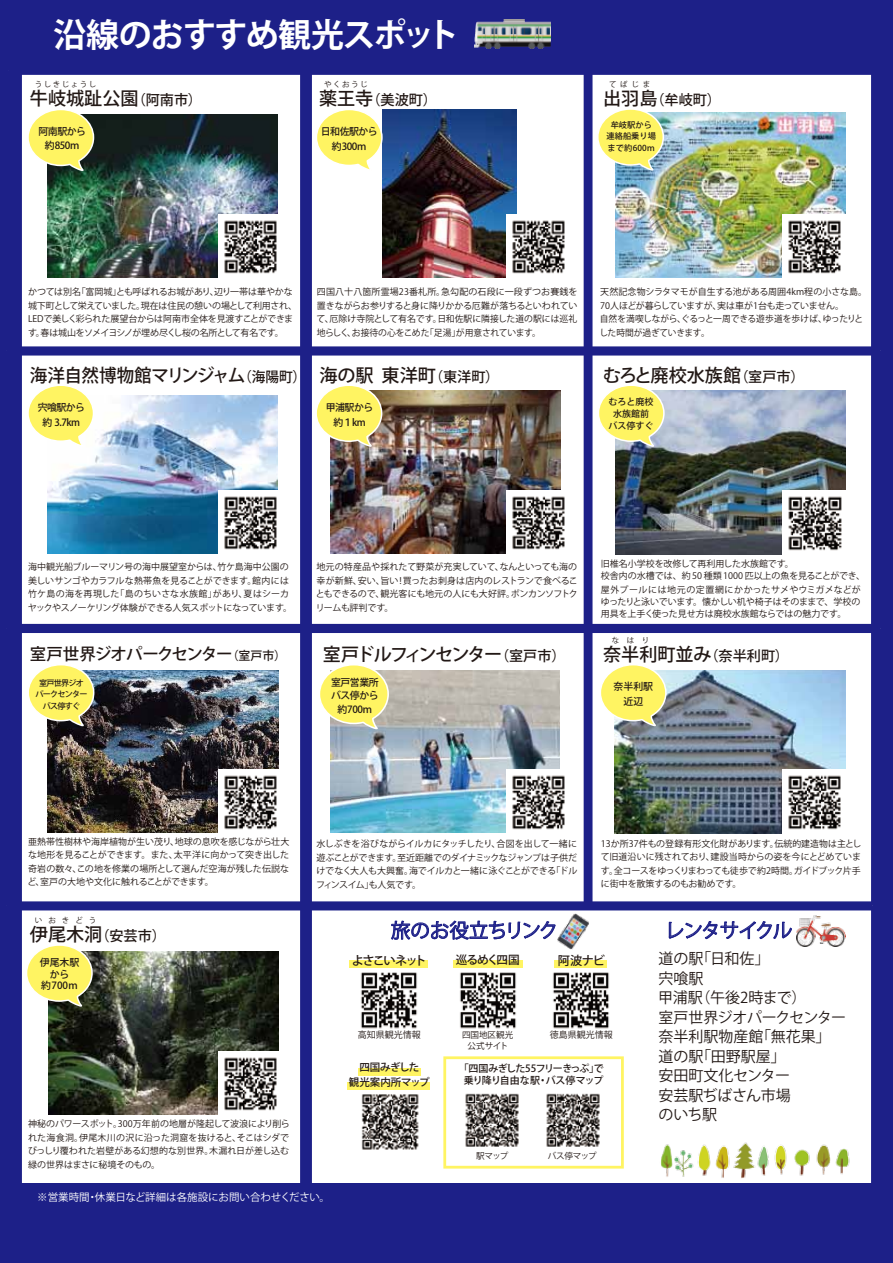
<style>
.page{position:relative;width:893px;height:1263px;background:#1d2088}
.page>*{position:absolute;margin:0;border:0;box-sizing:border-box;transform-origin:0 0}
.t1{font:700 33px "Koz Go Pro";letter-spacing:-.04em;color:#fff}
.t2{font:19.5px "Koz Go Pro";letter-spacing:-.025em;color:#1d2088}
.t3{font:19.5px "Koz Go Pro";letter-spacing:-.07em;color:#1d2088}
.t4{font:500 18.15px "Koz Go Pro";letter-spacing:-.01em;color:#221815}
.t5{font:500 18.15px "Koz Go Pro";letter-spacing:-.095em;color:#221815}
.t6{font:500 16.5px "Koz Go Pro";letter-spacing:-.06em;color:#221815}
.t7{font:15px/19.5px "Koz Go Pro";color:#221815}
.t8{font:500 14.1px "Koz Go Pro";color:#221815}
.t9{font:500 12.15px "Koz Go Pro";letter-spacing:-.12em;color:#221815}
.t10{font:500 11.55px "Koz Go Pro";letter-spacing:-.08em;color:#221815}
.t11{font:10.5px "Koz Go Pro";color:#fff}
.t12{font:500 10.5px/15px "Koz Go Pro";letter-spacing:-.015em;color:#221815;text-align:center}
.t13{font:500 10.05px/12.9px "Koz Go Pro";letter-spacing:-.07em;color:#221815;text-align:center}
.t14{font:500 9.9px/14.9px "Koz Go Pro";letter-spacing:-.05em;color:#221815;text-align:center}
.t15{font:500 9.9px/11.6px "Koz Go Pro";color:#221815;text-align:center}
.t16{font:9px/13.5px "Koz Go Pro";letter-spacing:-.01em;color:#221815;text-align:justify}
.t17{font:500 9px/12px "Koz Go Pro";color:#221815;text-align:center}
.t18{font:8.55px/10.5px "Koz Go Pro";color:#221815;text-align:center}
.t19{font:500 8.25px/11.6px "Koz Go Pro";color:#221815;text-align:center}
.t20{font:500 8.1px/11.6px "Koz Go Pro";letter-spacing:-.1em;color:#221815;text-align:center}
.t21{font:7.5px "Koz Go Pro";letter-spacing:.2em;color:#221815}
.s1{font-size:14.1px}
.s2{font-size:18.15px}
.s3{font-size:12px}
</style>
<div class="page">
<div style="left:20px;top:65px;width:852px;height:1150px;background:#fff;border:1px solid #1d2088"></div>
<div style="left:300px;top:69px;width:12px;height:1114px;background:#1d2088"></div>
<div style="left:584px;top:69px;width:8px;height:837px;background:#1d2088"></div>
<div style="left:8px;top:66px;width:885px;height:9px;background:#1d2088"></div>
<div style="left:6px;top:624px;width:874px;height:9px;background:#1d2088"></div>
<div style="left:6px;top:346px;width:874px;height:10px;background:#1d2088"></div>
<div style="left:6px;top:901px;width:866px;height:9px;background:#1d2088"></div>
<div style="left:0;top:1183px;width:880px;height:58px;background:#1d2088"></div>
<img style="left:47px;top:115px;width:231px;height:163px">
<img style="left:615px;top:112px;width:231px;height:166px">
<img style="left:331px;top:391px;width:229px;height:162px">
<img style="left:47px;top:670px;width:231px;height:163px">
<img style="left:615px;top:391px;width:231px;height:163px">
<img style="left:48px;top:951px;width:231px;height:164px">
<img style="left:330px;top:670px;width:230px;height:162px">
<img style="left:47px;top:395px;width:231px;height:158px">
<img style="left:474px;top:19px;width:76px;height:29px">
<img style="left:382px;top:109px;width:135px;height:169px">
<img style="left:796px;top:916px;width:49px;height:30px">
<img style="left:557px;top:914px;width:32px;height:36px">
<img style="left:661px;top:1142px;width:189px;height:37px">
<img style="left:219px;top:214px;width:59px;height:64px">
<img style="left:507px;top:770px;width:58px;height:62px">
<img style="left:219px;top:490px;width:59px;height:63px">
<img style="left:219px;top:1051px;width:60px;height:64px">
<img style="left:219px;top:770px;width:59px;height:63px">
<img style="left:783px;top:214px;width:63px;height:64px">
<img style="left:507px;top:490px;width:58px;height:63px">
<img style="left:615px;top:670px;width:230px;height:164px">
<img style="left:783px;top:770px;width:62px;height:64px">
<img style="left:507px;top:214px;width:58px;height:64px">
<img style="left:783px;top:490px;width:63px;height:64px">
<img style="left:465px;top:1093px;width:54px;height:54px">
<img style="left:546px;top:1093px;width:54px;height:54px">
<svg style="left:669px;top:921px;width:123px;height:18px"></svg>
<svg style="left:391px;top:901px;width:165px;height:39px"></svg>
<img style="left:358px;top:1089px;width:64px;height:61px">
<div style="left:347px;top:1082px;width:83px;height:7px;background:#fff462"></div>
<div style="left:358px;top:1068px;width:62px;height:8px;background:#fff462"></div>
<img style="left:453px;top:964px;width:70px;height:65px">
<div style="left:453px;top:960px;width:69px;height:7px;background:#fff462"></div>
<img style="left:361px;top:972px;width:56px;height:57px">
<div style="left:350px;top:960px;width:78px;height:8px;background:#fff462"></div>
<img style="left:553px;top:972px;width:56px;height:57px">
<div style="left:554px;top:960px;width:53px;height:8px;background:#fff462"></div>
<div style="left:443px;top:1056px;width:181px;height:112px;border:3px solid #fff462"></div>
<svg style="left:317px;top:109px;width:66px;height:63px"></svg>
<svg style="left:28px;top:110px;width:67px;height:62px"></svg>
<svg style="left:598px;top:109px;width:67px;height:63px"></svg>
<svg style="left:317px;top:386px;width:66px;height:62px;background:#ece17c"></svg>
<svg style="left:28px;top:386px;width:67px;height:62px"></svg>
<svg style="left:29px;top:665px;width:66px;height:63px"></svg>
<svg style="left:599px;top:386px;width:66px;height:62px"></svg>
<svg style="left:601px;top:665px;width:66px;height:63px"></svg>
<svg style="left:320px;top:665px;width:70px;height:66px;background:#f1ea89"></svg>
<svg style="left:27px;top:945px;width:67px;height:63px"></svg>
<h1 class="t1" style="left:53px;top:14px;width:408px">沿線のおすすめ観光スポット</h1>
<h3 class="t4" style="left:30px;top:87px;width:174px">牛岐城趾公園<span class="s1">（阿南市）</span></h3>
<p class="t21" style="left:609px;top:80px;width:43px">てばじま</p>
<p class="t21" style="left:35px;top:80px;width:63px">うしきじょうし</p>
<p class="t21" style="left:324px;top:80px;width:45px">やくおうじ</p>
<h3 class="t8" style="left:319px;top:91px;width:119px"><span class="s2">薬王寺</span>（美波町）</h3>
<h3 class="t8" style="left:603px;top:91px;width:119px"><span class="s2">出羽島</span>（牟岐町）</h3>
<p class="t14" style="left:39px;top:124px;width:49px">阿南駅から約850ｍ</p>
<p class="t19" style="left:606px;top:119px;width:51px">牟岐駅から連絡船乗り場まで約600ｍ</p>
<p class="t14" style="left:321px;top:124px;width:58px">日和佐駅から約300ｍ</p>
<p class="t16" style="left:317px;top:286px;width:262px">四国八十八箇所霊場23番札所。急勾配の石段に一段ずつお賽銭を置きながらお参りすると身に降りかかる厄難が落ちるといわれていて、厄除け寺院として有名です。日和佐駅に隣接した道の駅には巡礼地らしく、お接待の心をこめた「足湯」が用意されています。</p>
<p class="t16" style="left:28px;top:286px;width:271px;text-align:left">かつては別名「富岡城」とも呼ばれるお城があり、辺り一帯は華やかな城下町として栄えていました。現在は住民の憩いの場として利用され、LEDで美しく彩られた展望台からは阿南市全体を見渡すことができます。春は城山をソメイヨシノが埋め尽くし桜の名所として有名です。</p>
<p class="t16" style="left:599px;top:286px;width:269px;text-align:left">天然記念物シラタマモが自生する池がある周囲4km程の小さな島。<br>70人ほどが暮らしていますが、実は車が1台も走っていません。<br>自然を満喫しながら、ぐるっと一周できる遊歩道を歩けば、ゆったりとした時間が過ぎていきます。</p>
<h3 class="t4" style="left:30px;top:363px;width:471px">海洋自然博物館マリンジャム<span class="s1">（海陽町）</span> 海の駅 東洋町<span class="s1">（東洋町）</span></h3>
<h3 class="t4" style="left:603px;top:363px;width:203px">むろと廃校水族館<span class="s1">（室戸市）</span></h3>
<p class="t14" style="left:38px;top:400px;width:49px">宍喰駅から約 3.7km</p>
<p class="t14" style="left:326px;top:400px;width:49px">甲浦駅から約１km</p>
<p class="t17" style="left:608px;top:396px;width:46px">むろと廃校水族館前バス停すぐ</p>
<p class="t16" style="left:28px;top:561px;width:266px;text-align:left">海中観光船ブルーマリン号の海中展望室からは、竹ケ島海中公園の美しいサンゴやカラフルな熱帯魚を見ることができます。館内には竹ケ島の海を再現した「島のちいさな水族館」があり、夏はシーカヤックやスノーケリング体験ができる人気スポットになっています。</p>
<p class="t16" style="left:316px;top:561px;width:264px">地元の特産品や採れたて野菜が充実していて、なんといっても海の幸が新鮮、安い、旨い！買ったお刺身は店内のレストランで食べることもできるので、観光客にも地元の人にも大好評。ポンカンソフトクリームも評判です。</p>
<p class="t16" style="left:601px;top:558px;width:266px;line-height:12px">旧椎名小学校を改修して再利用した水族館です。<br>校舎内の水槽では、約 50 種類 1000 匹以上の魚を見ることができ、</p>
<p class="t16" style="left:601px;top:584px;width:261px;line-height:12px">屋外プールには地元の定置網にかかったサメやウミガメなどがゆったりと泳いでいます。懐かしい机や椅子はそのままで、学校の用具を上手く使った見せ方は廃校水族館ならではの魅力です。</p>
<h3 class="t6" style="left:30px;top:643px;width:258px">室戸世界ジオパークセンター<span class="s3">（室戸市）</span></h3>
<h3 class="t5" style="left:323px;top:643px;width:244px">室戸ドルフィンセンター<span class="s1">（室戸市）</span></h3>
<p class="t21" style="left:612px;top:635px;width:39px">なはり</p>
<h3 class="t4" style="left:603px;top:643px;width:187px">奈半利町並み<span class="s1">（奈半利町）</span></h3>
<p class="t20" style="left:36px;top:678px;width:53px">室戸世界ジオパークセンターバス停すぐ</p>
<p class="t14" style="left:331px;top:676px;width:49px;line-height:13.5px">室戸営業所バス停から約700ｍ</p>
<p class="t14" style="left:614px;top:679px;width:41px">奈半利駅近辺</p>
<p class="t16" style="left:27px;top:835px;width:263px">亜熱帯性樹林や海岸植物が生い茂り、地球の息吹を感じながら壮大な地形を見ることができます。また、太平洋に向かって突き出した奇岩の数々、この地を修業の場所として選んだ空海が残した伝説など、室戸の大地や文化に触れることができます。</p>
<p class="t16" style="left:316px;top:837px;width:263px">水しぶきを浴びながらイルカにタッチしたり、合図を出して一緒に遊ぶことができます。至近距離でのダイナミックなジャンプは子供だけでなく大人も大興奮。海でイルカと一緒に泳ぐことができる「ドルフィンスイム」も人気です。</p>
<p class="t16" style="left:601px;top:837px;width:262px">13か所37件もの登録有形文化財があります。伝統的建造物は主として旧道沿いに残されており、建設当時からの姿を今にとどめています。全コースをゆっくりまわっても徒歩で約2時間。ガイドブック片手に街中を散策するのもお勧めです。</p>
<p class="t21" style="left:35px;top:915px;width:63px">いおきどう</p>
<h3 class="t8" style="left:30px;top:927px;width:137px"><span class="s2">伊尾木洞</span>（安芸市）</h3>
<p class="t15" style="left:40px;top:957px;width:41px">伊尾木駅から約700ｍ</p>
<p class="t16" style="left:28px;top:1117px;width:263px">神秘のパワースポット。300万年前の地層が隆起して波浪により削られた海食洞。伊尾木川の沢に沿った洞窟を抜けると、そこはシダでびっしり覆われた岩壁がある幻想的な別世界。木漏れ日が差し込む緑の世界はまさに秘境そのもの。</p>
<p class="t11" style="left:37px;top:1190px;width:294px">※営業時間・休業日など詳細は各施設にお問い合わせください。</p>
<h2 class="t2" style="left:391px;top:918px;width:169px">旅のお役立ちリンク</h2>
<h2 class="t3" style="left:665px;top:918px;width:129px">レンタサイクル</h2>
<h3 class="t9" style="left:352px;top:952px;width:77px">よさこいネット</h3>
<p class="t10" style="left:456px;top:953px;width:65px">巡るめく四国</p>
<h3 class="t9" style="left:558px;top:952px;width:49px">阿波ナビ</h3>
<p class="t16" style="left:358px;top:1028px;width:65px">高知県観光情報</p>
<p class="t18" style="left:462px;top:1030px;width:53px">四国地区観光公式サイト</p>
<p class="t16" style="left:550px;top:1028px;width:64px">徳島県観光情報</p>
<p class="t12" style="left:349px;top:1060px;width:82px">四国みぎした<br>観光案内所マップ</p>
<p class="t13" style="left:459px;top:1062px;width:146px">「四国みぎした55フリーきっぷ」で乗り降り自由な駅・バス停マップ</p>
<h3 class="t7" style="left:658px;top:949px;width:190px">道の駅「日和佐」<br>宍喰駅<br>甲浦駅（午後2時まで）<br>室戸世界ジオパークセンター奈半利駅物産館「無花果」道の駅「田野駅屋」<br>安田町文化センター<br>安芸駅ぢばさん市場<br>のいち駅</h3>
<p class="t18" style="left:476px;top:1151px;width:34px">駅マップ</p>
<p class="t18" style="left:548px;top:1151px;width:50px">バス停マップ</p>
</div>
